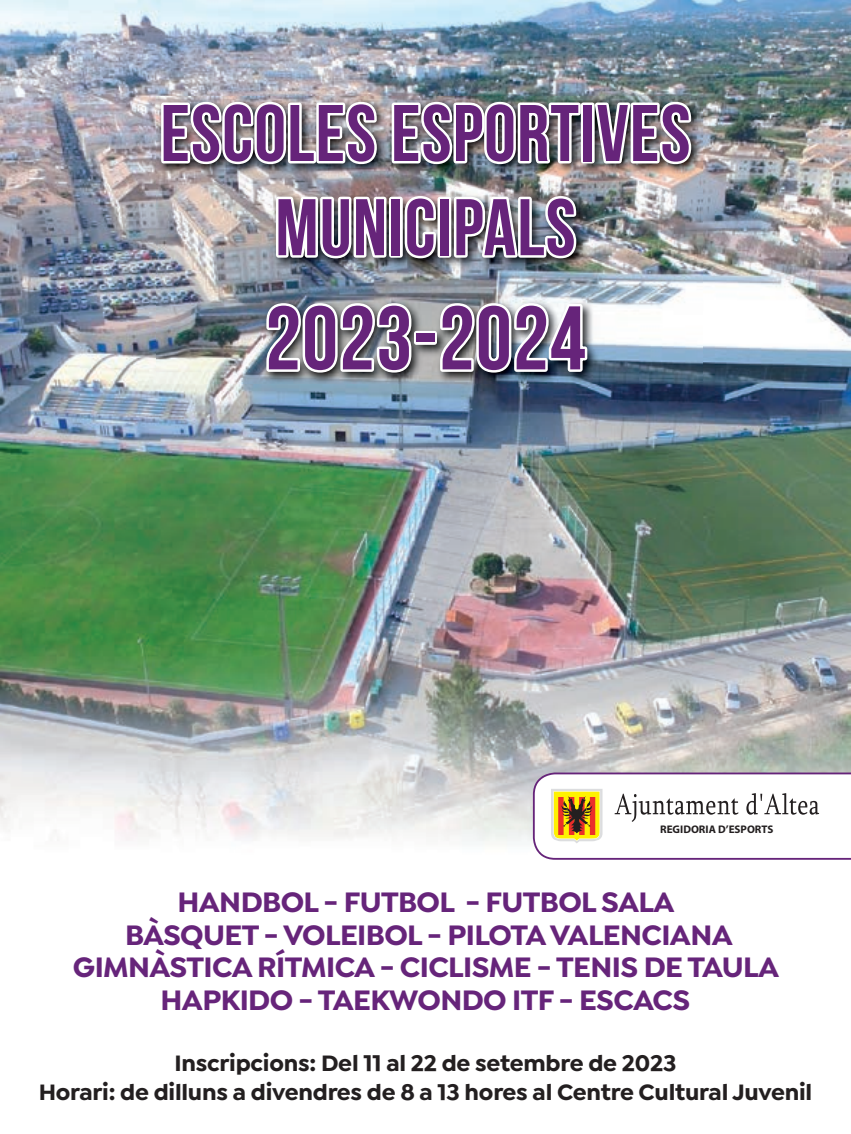
<style>
.page{position:relative;width:851px;height:1134px;background:#fff}
.page>*{position:absolute;margin:0;border:0;box-sizing:border-box;transform-origin:0 0}
.t1{font:90px "Bebas Neue";letter-spacing:.015em;color:#66247a}
.t2{font:80px/94.2px "Bebas Neue";letter-spacing:.015em;color:#66247a;text-align:center}
.t3{font:700 30px/32.5px "Isidora Sans";letter-spacing:-.02em;color:#66247a;text-align:center}
.t4{font:700 23.75px/29.2px "Isidora Sans";letter-spacing:-.01em;color:#231f20;text-align:center}
.t5{font:700 11px "Myriad Pro";color:#231f20}
</style>
<div class="page">
<img style="left:0;top:0;width:850px;height:842px">
<img style="left:156px;top:97px;width:546px;height:287px">
<svg style="left:159px;top:99px;width:220px;height:68px"></svg>
<svg style="left:389px;top:99px;width:194px;height:69px"></svg>
<div style="left:580px;top:102px;width:14px;height:61px;border:5px solid #fff"></div>
<svg style="left:591px;top:99px;width:102px;height:68px"></svg>
<svg style="left:273px;top:193px;width:116px;height:68px"></svg>
<div style="left:389px;top:197px;width:14px;height:61px;border:5px solid #fff"></div>
<svg style="left:402px;top:194px;width:36px;height:67px"></svg>
<div style="left:437px;top:197px;width:14px;height:61px;border:5px solid #fff"></div>
<svg style="left:451px;top:193px;width:127px;height:68px"></svg>
<svg style="left:264px;top:301px;width:150px;height:74px"></svg>
<div style="left:414px;top:331px;width:23px;height:14px;border:5px solid #fff"></div>
<svg style="left:437px;top:301px;width:152px;height:74px"></svg>
<svg style="left:533px;top:772px;width:317px;height:88px"></svg>
<h2 class="t2" style="left:160px;top:85px;width:531px">ESCOLES ESPORTIVES<br>MUNICIPALS</h2>
<h1 class="t1" style="left:265px;top:289px;width:322px">2023-2024</h1>
<p class="t5" style="left:660px;top:822px;width:115px">REGIDORIA D’ESPORTS</p>
<p class="t3" style="left:73px;top:886px;width:707px">HANDBOL - FUTBOL - FUTBOL SALA<br>BÀSQUET - VOLEIBOL - PILOTA VALENCIANA GIMNÀSTICA RÍTMICA - CICLISME - TENIS DE TAULA HAPKIDO - TAEKWONDO ITF - ESCACS</p>
<p class="t4" style="left:39px;top:1048px;width:775px">Inscripcions: Del 11 al 22 de setembre de 2023<br>Horari: de dilluns a divendres de 8 a 13 hores al Centre Cultural Juvenil</p>
</div>
